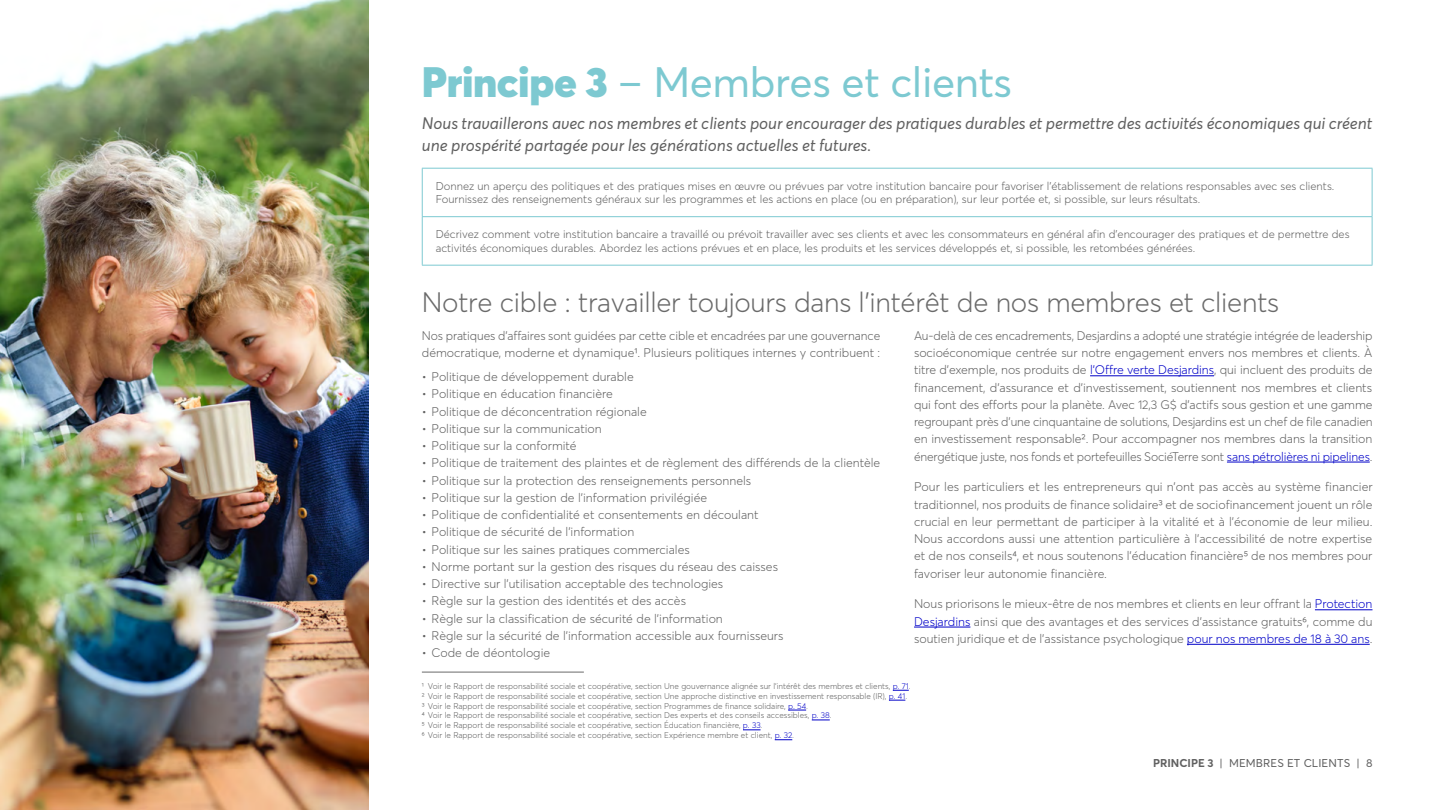
<style>
.page{position:relative;width:1440px;height:810px;background:#fff}
.page>*{position:absolute;margin:0;border:0;box-sizing:border-box;transform-origin:0 0}
.t1{font:42px "Averta";letter-spacing:-.01em;color:#7dc9d1}
.t2{font:300 27.75px "Averta";letter-spacing:-.01em;color:#6a6a6a}
.t3{font:italic 16.5px/21.8px "Averta";color:#606060}
.t4{font:300 12.38px/17.2px "Averta";color:#606060;text-align:justify}
.TD{font:300 11.25px/13.5px "Averta";color:#606060}
.t5{font:11.25px "Averta";letter-spacing:.01em;color:#606060}
.t6{font:300 8.25px "Averta";color:#606060}
.s1{font-weight:900}
.s2{color:#0000c8}
.s3{font-weight:700}
</style>
<div class="page">
<hr style="left:422px;top:216px;width:950px;height:1px;background:#7dc9d1">
<hr style="left:422px;top:168px;width:950px;height:1px;background:#7dc9d1">
<hr style="left:422px;top:169px;width:1px;height:47px;background:#7dc9d1">
<hr style="left:1372px;top:169px;width:1px;height:47px;background:#7dc9d1">
<hr style="left:422px;top:217px;width:1px;height:48px;background:#7dc9d1">
<hr style="left:1372px;top:217px;width:1px;height:48px;background:#7dc9d1">
<hr style="left:422px;top:265px;width:950px;height:1px;background:#7dc9d1">
<hr style="left:422px;top:672px;width:162px;height:1px;background:#6a6a6a">
<svg style="left:893px;top:690px;width:16px;height:1px"></svg>
<svg style="left:889px;top:700px;width:16px;height:1px"></svg>
<svg style="left:788px;top:710px;width:18px;height:1px"></svg>
<svg style="left:812px;top:720px;width:18px;height:1px"></svg>
<svg style="left:743px;top:730px;width:18px;height:1px"></svg>
<svg style="left:775px;top:739px;width:17px;height:1px"></svg>
<hr style="left:1090px;top:376px;width:124px;height:1px;background:#0000c8">
<hr style="left:1227px;top:462px;width:143px;height:1px;background:#0000c8">
<hr style="left:1315px;top:610px;width:57px;height:1px;background:#0000c8">
<hr style="left:914px;top:627px;width:56px;height:1px;background:#0000c8">
<hr style="left:1187px;top:644px;width:183px;height:1px;background:#0000c8">
<img style="left:0;top:0;width:368px;height:810px">
<h2 class="t1" style="left:422px;top:56px;width:592px"><span class="s1">Principe 3</span> – Membres et clients</h2>
<p class="t3" style="left:422px;top:113px;width:952px">Nous travaillerons avec nos membres et clients pour encourager des pratiques durables et permettre des activités économiques qui créent une prospérité partagée pour les générations actuelles et futures.</p>
<p class="TD" style="left:436px;top:179px;width:900px">Donnez un aperçu des politiques et des pratiques mises en œuvre ou prévues par votre institution bancaire pour favoriser l’établissement de relations responsables avec ses clients.<br>Fournissez des renseignements généraux sur les programmes et les actions en place (ou en préparation), sur leur portée et, si possible, sur leurs résultats.</p>
<p class="TD" style="left:436px;top:227px;width:915px">Décrivez comment votre institution bancaire a travaillé ou prévoit travailler avec ses clients et avec les consommateurs en général afin d’encourager des pratiques et de permettre des activités économiques durables. Abordez les actions prévues et en place, les produits et les services développés et, si possible, les retombées générées.</p>
<h3 class="t2" style="left:422px;top:285px;width:859px">Notre cible : travailler toujours dans l’intérêt de nos membres et clients</h3>
<p class="t4" style="left:422px;top:327px;width:460px">Nos pratiques d’affaires sont guidées par cette cible et encadrées par une gouvernance démocratique, moderne et dynamique1. Plusieurs politiques internes y contribuent :</p>
<p class="t4" style="left:422px;top:368px;width:213px">• Politique de développement durable</p>
<p class="t4" style="left:422px;top:385px;width:192px">• Politique en éducation financière</p>
<p class="t4" style="left:422px;top:402px;width:226px">• Politique de déconcentration régionale</p>
<p class="t4" style="left:422px;top:420px;width:182px">• Politique sur la communication</p>
<p class="t4" style="left:422px;top:437px;width:156px">• Politique sur la conformité</p>
<p class="t4" style="left:422px;top:454px;width:460px">• Politique de traitement des plaintes et de règlement des différends de la clientèle</p>
<p class="t4" style="left:422px;top:471px;width:331px">• Politique sur la protection des renseignements personnels</p>
<p class="t4" style="left:422px;top:489px;width:287px">• Politique sur la gestion de l’information privilégiée</p>
<p class="t4" style="left:422px;top:506px;width:338px">• Politique de confidentialité et consentements en découlant</p>
<p class="t4" style="left:422px;top:523px;width:214px">• Politique de sécurité de l’information</p>
<p class="t4" style="left:422px;top:540px;width:270px">• Politique sur les saines pratiques commerciales</p>
<p class="t4" style="left:422px;top:558px;width:358px">• Norme portant sur la gestion des risques du réseau des caisses</p>
<p class="t4" style="left:422px;top:575px;width:303px">• Directive sur l’utilisation acceptable des technologies</p>
<p class="t4" style="left:422px;top:592px;width:266px">• Règle sur la gestion des identités et des accès</p>
<p class="t4" style="left:422px;top:609px;width:303px">• Règle sur la classification de sécurité de l’information</p>
<p class="t4" style="left:422px;top:627px;width:363px">• Règle sur la sécurité de l’information accessible aux fournisseurs</p>
<p class="t4" style="left:422px;top:644px;width:130px">• Code de déontologie</p>
<p class="t4" style="left:914px;top:327px;width:460px">Au-delà de ces encadrements, Desjardins a adopté une stratégie intégrée de leadership socioéconomique centrée sur notre engagement envers nos membres et clients. À titre d’exemple, nos produits de <span class="s2">l’Offre verte Desjardins</span>, qui incluent des produits de financement, d’assurance et d’investissement, soutiennent nos membres et clients qui font des efforts pour la planète. Avec 12,3 G$ d’actifs sous gestion et une gamme regroupant près d’une cinquantaine de solutions, Desjardins est un chef de file canadien en investissement responsable2. Pour accompagner nos membres dans la transition énergétique juste, nos fonds et portefeuilles SociéTerre sont <span class="s2">sans pétrolières ni pipelines</span>.</p>
<p class="t4" style="left:914px;top:478px;width:460px">Pour les particuliers et les entrepreneurs qui n’ont pas accès au système financier traditionnel, nos produits de finance solidaire3 et de sociofinancement jouent un rôle crucial en leur permettant de participer à la vitalité et à l’économie de leur milieu.<br>Nous accordons aussi une attention particulière à l’accessibilité de notre expertise et de nos conseils4, et nous soutenons l’éducation financière5 de nos membres pour favoriser leur autonomie financière.</p>
<p class="t4" style="left:914px;top:595px;width:460px">Nous priorisons le mieux-être de nos membres et clients en leur offrant la <span class="s2">Protection Desjardins</span> ainsi que des avantages et des services d’assistance gratuits6, comme du soutien juridique et de l’assistance psychologique <span class="s2">pour nos membres de 18 à 30 ans</span>.</p>
<p class="t6" style="left:422px;top:681px;width:490px">1 Voir le Rapport de responsabilité sociale et coopérative, section Une gouvernance alignée sur l’intérêt des membres et clients, <span class="s2">p. 71</span>.</p>
<p class="t6" style="left:422px;top:691px;width:487px">2 Voir le Rapport de responsabilité sociale et coopérative, section Une approche distinctive en investissement responsable (IR), <span class="s2">p. 41</span>.</p>
<p class="t6" style="left:422px;top:701px;width:388px">3 Voir le Rapport de responsabilité sociale et coopérative, section Programmes de finance solidaire, <span class="s2">p. 54</span>.</p>
<p class="t6" style="left:422px;top:710px;width:411px">4 Voir le Rapport de responsabilité sociale et coopérative, section Des experts et des conseils accessibles, <span class="s2">p. 38</span>.</p>
<p class="t6" style="left:422px;top:720px;width:342px">5 Voir le Rapport de responsabilité sociale et coopérative, section Éducation financière, <span class="s2">p. 33</span>.</p>
<p class="t6" style="left:422px;top:730px;width:374px">6 Voir le Rapport de responsabilité sociale et coopérative, section Expérience membre et client, <span class="s2">p. 32</span>.</p>
<p class="t5" style="left:1153px;top:756px;width:221px"><span class="s3">PRINCIPE 3</span> | MEMBRES ET CLIENTS | 8</p>
</div>
